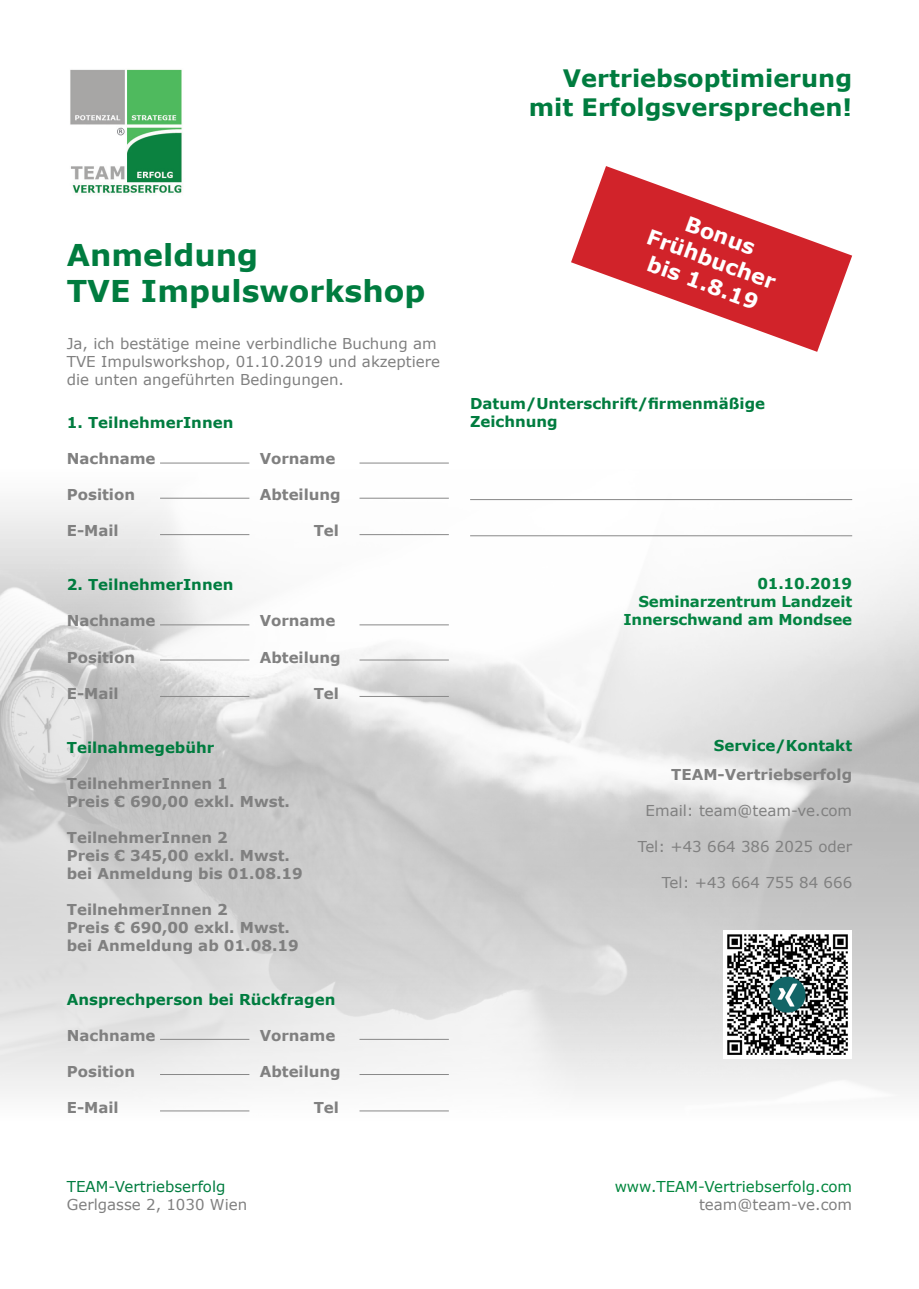
<style>
.page{position:relative;width:919px;height:1289px;background:#fff}
.page>*{position:absolute;margin:0;border:0;box-sizing:border-box;transform-origin:0 0}
.t1{font:700 30px/36px "Verdana";color:#007c3f}
.t2{font:700 24px/28.8px "Verdana";color:#007c3f;text-align:right}
.t3{font:700 21px/25.2px "Verdana";color:#fff;text-align:center}
.t4{font:700 15px/18px "Verdana";color:#808080}
.t5{font:15px/18px "Verdana";color:#808080}
.t6{font:700 15px/18px "Verdana";color:#007c3f}
.t7{font:700 15px/18px "Verdana";letter-spacing:-.01em;color:#038341;text-align:right}
.t8{font:15px "Verdana";color:#00863d}
.t9{font:15px "Verdana";color:#007c3f}
</style>
<div class="page">
<img style="left:70px;top:69px;width:112px;height:124px">
<img style="left:0;top:462px;width:918px;height:650px">
<hr style="left:160px;top:462px;width:89px;height:1px;background:#888">
<hr style="left:160px;top:498px;width:89px;height:1px;background:#888">
<hr style="left:160px;top:534px;width:89px;height:1px;background:#888">
<hr style="left:359px;top:462px;width:90px;height:1px;background:#888">
<hr style="left:359px;top:498px;width:90px;height:1px;background:#888">
<hr style="left:359px;top:534px;width:90px;height:1px;background:#888">
<hr style="left:160px;top:624px;width:89px;height:1px;background:#888">
<hr style="left:160px;top:659px;width:89px;height:1px;background:#888">
<hr style="left:160px;top:696px;width:89px;height:1px;background:#888">
<hr style="left:359px;top:624px;width:90px;height:1px;background:#888">
<hr style="left:359px;top:659px;width:90px;height:1px;background:#888">
<hr style="left:359px;top:696px;width:90px;height:1px;background:#888">
<hr style="left:160px;top:1038px;width:89px;height:1px;background:#888">
<hr style="left:160px;top:1074px;width:89px;height:1px;background:#888">
<hr style="left:160px;top:1110px;width:89px;height:1px;background:#888">
<hr style="left:359px;top:1038px;width:90px;height:1px;background:#888">
<hr style="left:359px;top:1074px;width:90px;height:1px;background:#888">
<hr style="left:359px;top:1110px;width:90px;height:1px;background:#888">
<hr style="left:470px;top:499px;width:382px;height:1px;background:#888">
<hr style="left:470px;top:535px;width:382px;height:1px;background:#888">
<img style="left:723px;top:930px;width:128px;height:128px">
<svg style="left:571px;top:166px;width:281px;height:186px;fill:#d1232a"></svg>
<h2 class="t2" style="left:529px;top:64px;width:325px">Vertriebsoptimierung mit Erfolgsversprechen!</h2>
<h1 class="t1" style="left:67px;top:237px;width:360px">Anmeldung<br>TVE Impulsworkshop</h1>
<p class="t5" style="left:67px;top:335px;width:375px">Ja, ich bestätige meine verbindliche Buchung am<br>TVE Impulsworkshop, 01.10.2019 und akzeptiere die unten angeführten Bedingungen.</p>
<p class="t6" style="left:67px;top:414px;width:168px">1. TeilnehmerInnen</p>
<p class="t4" style="left:67px;top:450px;width:90px">Nachname</p>
<p class="t4" style="left:260px;top:450px;width:77px">Vorname</p>
<p class="t4" style="left:67px;top:486px;width:70px">Position</p>
<p class="t4" style="left:260px;top:486px;width:83px">Abteilung</p>
<p class="t4" style="left:67px;top:522px;width:53px">E-Mail</p>
<p class="t4" style="left:314px;top:522px;width:27px">Tel</p>
<p class="t6" style="left:67px;top:576px;width:168px">2. TeilnehmerInnen</p>
<p class="t4" style="left:67px;top:612px;width:90px">Nachname</p>
<p class="t4" style="left:260px;top:612px;width:77px">Vorname</p>
<p class="t4" style="left:67px;top:648px;width:70px">Position</p>
<p class="t4" style="left:260px;top:648px;width:83px">Abteilung</p>
<p class="t4" style="left:67px;top:684px;width:53px">E-Mail</p>
<p class="t4" style="left:314px;top:684px;width:27px">Tel</p>
<p class="t6" style="left:67px;top:738px;width:149px">Teilnahmegebühr</p>
<p class="t4" style="left:67px;top:774px;width:225px">TeilnehmerInnen 1<br>Preis € 690,00 exkl. Mwst.</p>
<p class="t4" style="left:67px;top:828px;width:237px">TeilnehmerInnen 2<br>Preis € 345,00 exkl. Mwst. bei Anmeldung bis 01.08.19</p>
<p class="t4" style="left:67px;top:900px;width:233px">TeilnehmerInnen 2<br>Preis € 690,00 exkl. Mwst. bei Anmeldung ab 01.08.19</p>
<p class="t6" style="left:67px;top:990px;width:270px">Ansprechperson bei Rückfragen</p>
<p class="t4" style="left:67px;top:1026px;width:90px">Nachname</p>
<p class="t4" style="left:260px;top:1026px;width:77px">Vorname</p>
<p class="t4" style="left:67px;top:1062px;width:70px">Position</p>
<p class="t4" style="left:260px;top:1062px;width:83px">Abteilung</p>
<p class="t4" style="left:67px;top:1098px;width:53px">E-Mail</p>
<p class="t4" style="left:314px;top:1098px;width:27px">Tel</p>
<p class="t9" style="left:67px;top:1176px;width:160px">TEAM-Vertriebserfolg</p>
<p class="t5" style="left:67px;top:1195px;width:182px">Gerlgasse 2, 1030 Wien</p>
<h3 class="t3" style="left:660px;top:200px;width:137px;rotate:20deg">Bonus<br>Frühbucher bis 1.8.19</h3>
<p class="t6" style="left:470px;top:394px;width:296px">Datum/Unterschrift/firmenmäßige<br>Zeichnung</p>
<p class="t7" style="left:623px;top:574px;width:230px">01.10.2019<br>Seminarzentrum Landzeit<br>Innerschwand am Mondsee</p>
<p class="t6" style="left:713px;top:736px;width:140px">Service/Kontakt</p>
<p class="t4" style="left:671px;top:765px;width:182px">TEAM-Vertriebserfolg</p>
<p class="t5" style="left:645px;top:801px;width:208px">Email: team@team-ve.com</p>
<p class="t5" style="left:637px;top:837px;width:216px">Tel: +43 664 386 2025 oder</p>
<p class="t5" style="left:662px;top:873px;width:192px">Tel: +43 664 755 84 666</p>
<p class="t8" style="left:614px;top:1176px;width:239px">www.TEAM-Vertriebserfolg.com</p>
<p class="t5" style="left:699px;top:1195px;width:155px">team@team-ve.com</p>
</div>
